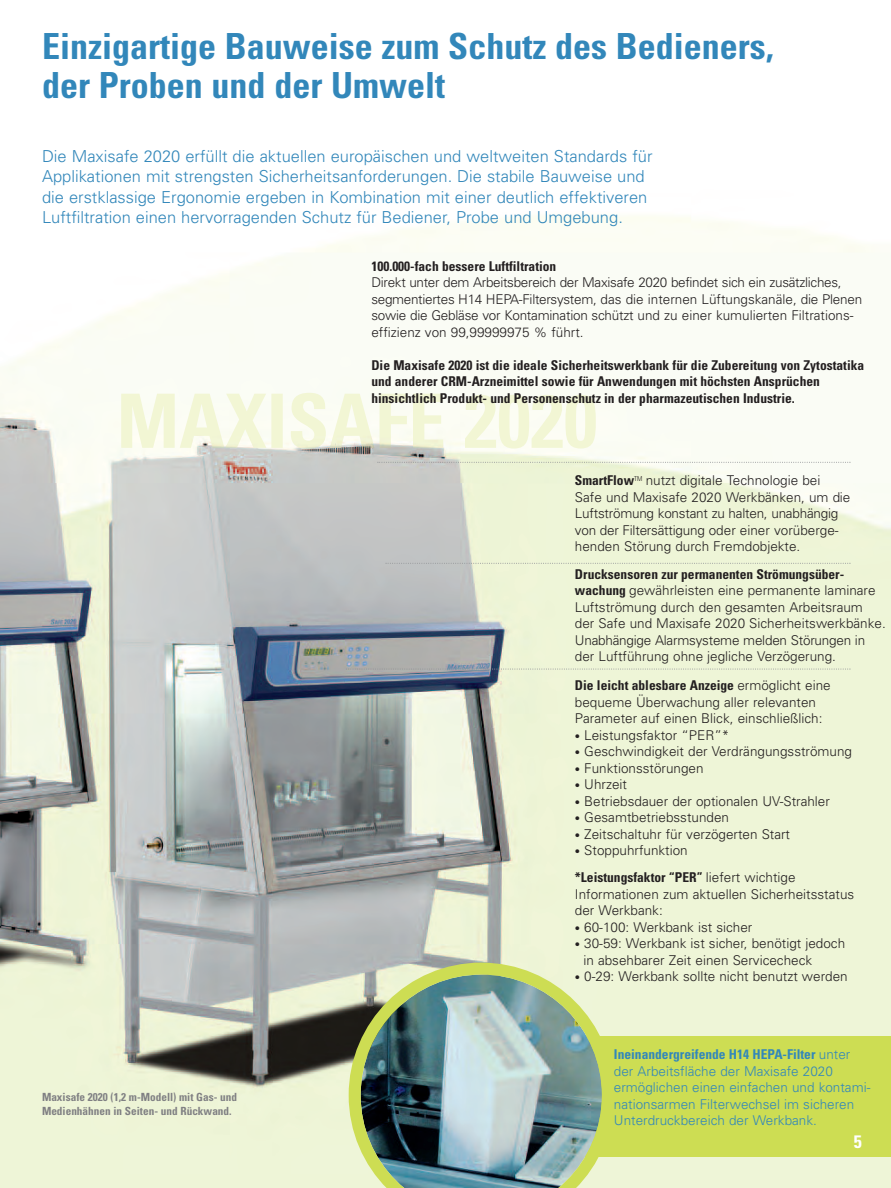
<style>
.page{position:relative;width:891px;height:1188px;background:#fff}
.page>*{position:absolute;margin:0;border:0;box-sizing:border-box;transform-origin:0 0}
.t1{font:700 condensed 36px/39px "Univers";color:#3287ba}
.t2{font:700 condensed 18px "Univers";color:#fff}
.t3{font:300 16.5px/20.2px "Univers";color:#3287ba}
.t4{font:300 13.5px/16.5px "Univers";color:#231f20}
.t5{font:700 condensed 13.5px/16.5px "Univers";color:#231f20}
.t6{font:300 13.5px/16.5px "Univers";color:#3287ba}
.t7{font:700 condensed 11.25px/13.5px "Univers";color:#808083}
.s1{font-weight:700;font-stretch:condensed}
.s2{font-size:10.5px}
</style>
<div class="page">
<img style="left:0;top:216px;width:891px;height:972px">
<div style="left:541px;top:1036px;width:350px;height:121px;background:#cddd53"></div>
<svg style="left:377px;top:462px;width:474px;height:1px"></svg>
<svg style="left:386px;top:563px;width:465px;height:1px"></svg>
<svg style="left:346px;top:668px;width:504px;height:2px"></svg>
<img style="left:349px;top:963px;width:265px;height:225px">
<img style="left:121px;top:393px;width:475px;height:56px">
<h1 class="t1" style="left:42px;top:30px;width:733px">Einzigartige Bauweise zum Schutz des Bedieners, der Proben und der Umwelt</h1>
<p class="t3" style="left:42px;top:148px;width:612px">Die Maxisafe 2020 erfüllt die aktuellen europäischen und weltweiten Standards für Applikationen mit strengsten Sicherheitsanforderungen. Die stabile Bauweise und die erstklassige Ergonomie ergeben in Kombination mit einer deutlich effektiveren Luftfiltration einen hervorragenden Schutz für Bediener, Probe und Umgebung.</p>
<p class="t5" style="left:371px;top:259px;width:187px">100.000-fach bessere Luftfiltration</p>
<p class="t4" style="left:371px;top:275px;width:492px">Direkt unter dem Arbeitsbereich der Maxisafe 2020 befindet sich ein zusätzliches, segmentiertes H14 HEPA-Filtersystem, das die internen Lüftungskanäle, die Plenen sowie die Gebläse vor Kontamination schützt und zu einer kumulierten Filtrations&shy;effizienz von 99,99999975 % führt.</p>
<p class="t5" style="left:371px;top:358px;width:494px">Die Maxisafe 2020 ist die ideale Sicherheitswerkbank für die Zubereitung von Zytostatika und anderer CRM-Arzneimittel sowie für Anwendungen mit höchsten Ansprüchen hinsichtlich Produkt- und Personenschutz in der pharmazeutischen Industrie.</p>
<p class="t4" style="left:575px;top:474px;width:277px"><span class="s1">SmartFlow</span><sup>TM</sup> nutzt digitale Technologie bei Safe und Maxisafe 2020 Werkbänken, um die Luftströmung konstant zu halten, unabhängig von der Filtersättigung oder einer vorüberge&shy;henden Störung durch Fremdobjekte.</p>
<p class="t4" style="left:575px;top:567px;width:312px"><span class="s1">Drucksensoren zur permanenten Strömungsüber&shy;wachung</span> gewährleisten eine permanente laminare Luftströmung durch den gesamten Arbeitsraum der Safe und Maxisafe 2020 Sicherheitswerkbänke.<br>Unabhängige Alarmsysteme melden Störungen in der Luftführung ohne jegliche Verzögerung.</p>
<p class="t7" style="left:42px;top:1092px;width:197px">Maxisafe 2020 (1,2 m-Modell) mit Gas- und<br>Medienhähnen in Seiten- und Rückwand.</p>
<p class="t4" style="left:575px;top:678px;width:257px"><span class="s1">Die leicht ablesbare Anzeige</span> ermöglicht eine bequeme Überwachung aller relevanten<br>Parameter auf einen Blick, einschließlich:</p>
<p class="t4" style="left:575px;top:728px;width:156px"><span class="s2">•</span> Leistungsfaktor “PER”*</p>
<p class="t4" style="left:575px;top:744px;width:279px"><span class="s2">•</span> Geschwindigkeit der Verdrängungsströmung</p>
<p class="t4" style="left:575px;top:761px;width:130px"><span class="s2">•</span> Funktionsstörungen</p>
<p class="t4" style="left:575px;top:777px;width:54px"><span class="s2">•</span> Uhrzeit</p>
<p class="t4" style="left:575px;top:794px;width:257px"><span class="s2">•</span> Betriebsdauer der optionalen UV-Strahler</p>
<p class="t4" style="left:575px;top:810px;width:156px"><span class="s2">•</span> Gesamtbetriebsstunden</p>
<p class="t4" style="left:575px;top:827px;width:217px"><span class="s2">•</span> Zeitschaltuhr für verzögerten Start</p>
<p class="t4" style="left:575px;top:838px;width:222px;line-height:27px"><span class="s2">•</span> Stoppuhrfunktion<br><span class="s1">*Leistungsfaktor “PER”</span> liefert wichtige</p>
<p class="t4" style="left:575px;top:887px;width:281px">Informationen zum aktuellen Sicherheitsstatus der Werkbank:</p>
<p class="t4" style="left:575px;top:920px;width:179px"><span class="s2">•</span> 60-100: Werkbank ist sicher</p>
<p class="t4" style="left:583px;top:936px;width:263px;text-indent:-8px"><span class="s2">•</span> 30-59: Werkbank ist sicher, benötigt jedoch in absehbarer Zeit einen Servicecheck</p>
<p class="t4" style="left:575px;top:969px;width:274px"><span class="s2">•</span> 0-29: Werkbank sollte nicht benutzt werden</p>
<p class="t6" style="left:614px;top:1048px;width:258px"><span class="s1">Ineinandergreifende H14 HEPA-Filter</span> unter der Arbeitsfläche der Maxisafe 2020 ermöglichen einen einfachen und kontami&shy;nationsarmen Filterwechsel im sicheren Unterdruckbereich der Werkbank.</p>
<h2 class="t2" style="left:854px;top:1135px;width:9px">5</h2>
</div>
